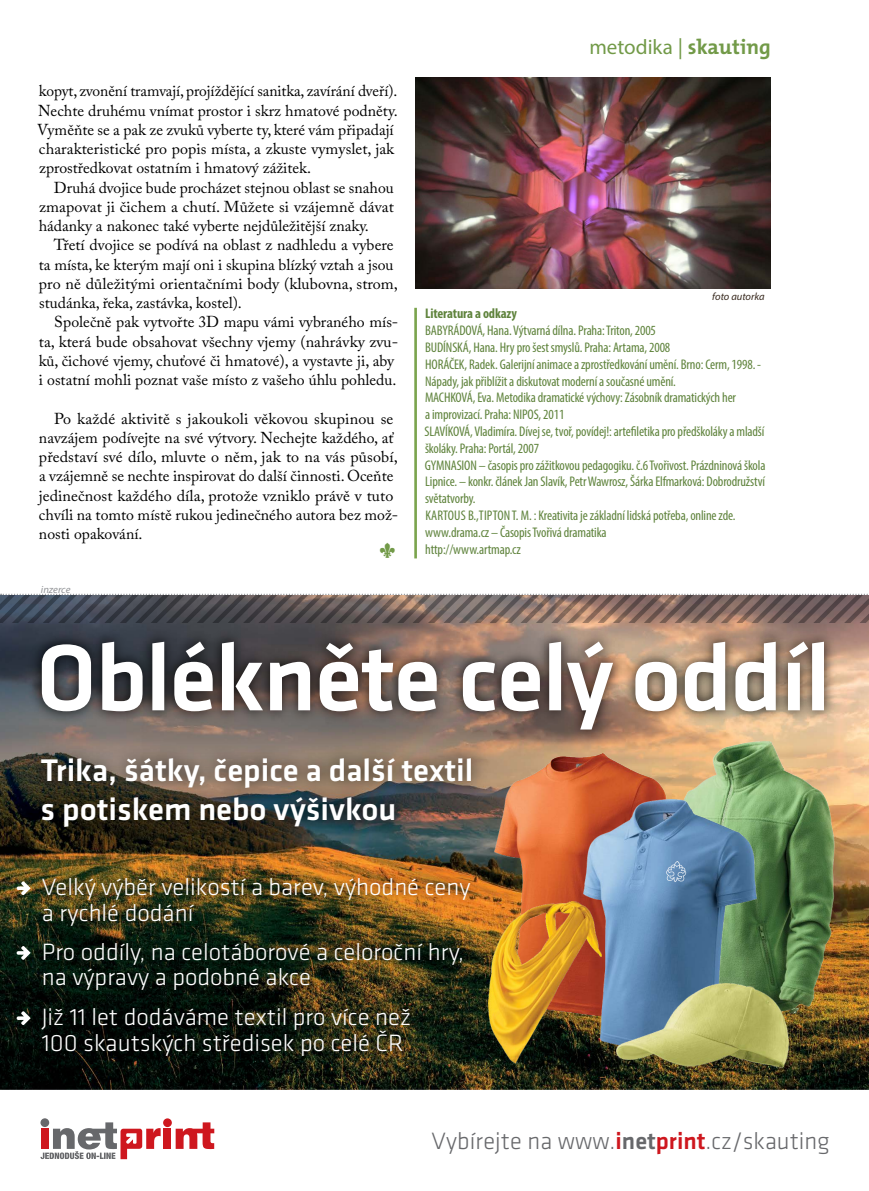
<style>
.page{position:relative;width:869px;height:1191px;background:#fff}
.page>*{position:absolute;margin:0;border:0;box-sizing:border-box;transform-origin:0 0}
.t1{font:500 97.48px "Klavika";letter-spacing:-.015em;color:#fff}
.t2{font:500 32.38px/39.2px "Klavika";color:#fff}
.t3{font:300 24.5px/25.4px "Klavika";color:#fff}
.t4{font:300 24.5px "Klavika";color:#67686b}
.t5{font:21px "Myriad Pro";color:#729a48}
.t6{font:15.75px/19.2px "Adobe Caslon Pro";color:#000}
.t7{font:condensed 14px/16.8px "Myriad Pro";letter-spacing:-.01em;color:#5f833c}
.t8{font:700 condensed 14px "Myriad Pro";letter-spacing:-.01em;color:#5f833c}
.t9{font:italic 10.5px "Myriad Pro";color:#38291e}
.t10{font:italic 10.5px "Myriad Pro";letter-spacing:-.005em;color:#939598}
.s1{font-family:"The Mix CE B5 Plain"}
.s2{font-family:"The Mix CE B7";font-weight:700}
.s3{font-weight:500;color:#ce171e}
.s4{font-weight:500}
</style>
<div class="page">
<img style="left:415px;top:77px;width:355px;height:212px">
<img style="left:0;top:622px;width:868px;height:467px">
<img style="left:674px;top:757px;width:160px;height:256px">
<img style="left:494px;top:757px;width:180px;height:144px">
<img style="left:583px;top:799px;width:173px;height:258px">
<svg style="left:16px;top:881px;width:10px;height:14px"></svg>
<svg style="left:16px;top:945px;width:10px;height:15px"></svg>
<svg style="left:16px;top:1011px;width:10px;height:14px"></svg>
<img style="left:26px;top:942px;width:459px;height:64px">
<img style="left:26px;top:859px;width:465px;height:83px">
<img style="left:17px;top:730px;width:487px;height:123px">
<div style="left:163px;top:1118px;width:9px;height:9px;background:#ce171e;border-radius:50%"></div>
<div style="left:163px;top:1128px;width:8px;height:20px;background:#ce171e"></div>
<svg style="left:175px;top:1122px;width:39px;height:27px"></svg>
<svg style="left:40px;top:1118px;width:9px;height:9px"></svg>
<svg style="left:40px;top:1122px;width:120px;height:37px"></svg>
<img style="left:18px;top:622px;width:829px;height:135px">
<svg style="left:665px;top:861px;width:20px;height:21px"></svg>
<img style="left:26px;top:989px;width:405px;height:101px">
<img style="left:616px;top:983px;width:171px;height:84px">
<img style="left:488px;top:901px;width:113px;height:162px">
<svg style="left:0;top:593px;width:869px;height:29px;background:#716665"></svg>
<hr style="left:414px;top:308px;width:2px;height:250px;background:#7ba44d">
<p class="t6" style="left:37px;top:81px;width:362px">kopyt, zvonění tramvají, projíždějící sanitka, zavírání dveří).<br>Nechte druhému vnímat prostor i skrz hmatové podněty.<br>Vyměňte se a pak ze zvuků vyberte ty, které vám připadají charakteristické pro popis místa, a zkuste vymyslet, jak zprostředkovat ostatním i hmatový zážitek.</p>
<p class="t6" style="left:39px;top:177px;width:356px;text-align:justify;text-indent:15px">Druhá dvojice bude procházet stejnou oblast se snahou zmapovat ji čichem a chutí. Můžete si vzájemně dávat hádanky a nakonec také vyberte nejdůležitější znaky.</p>
<p class="t6" style="left:39px;top:235px;width:360px;text-indent:15px">Třetí dvojice se podívá na oblast z nadhledu a vybere ta místa, ke kterým mají oni i skupina blízký vztah a jsou pro ně důležitými orientačními body (klubovna, strom, studánka, řeka, zastávka, kostel).</p>
<p class="t6" style="left:39px;top:312px;width:361px;text-indent:16px">Společně pak vytvořte 3D mapu vámi vybraného mís&shy;ta, která bude obsahovat všechny vjemy (nahrávky zvu&shy;ků, čichové vjemy, chuťové či hmatové), a vystavte ji, aby i ostatní mohli poznat vaše místo z vašeho úhlu pohledu.</p>
<p class="t6" style="left:39px;top:408px;width:361px;text-indent:15px">Po každé aktivitě s jakoukoli věkovou skupinou se navzájem podívejte na své výtvory. Nechejte každého, ať představí své dílo, mluvte o něm, jak to na vás působí, a vzájemně se nechte inspirovat do další činnosti. Oceňte jedinečnost každého díla, protože vzniklo právě v tuto chvíli na tomto místě rukou jedinečného autora bez mož&shy;nosti opakování.</p>
<p class="t10" style="left:41px;top:582px;width:31px">inzerce</p>
<h3 class="t5" style="left:589px;top:34px;width:183px">metodika <span class="s1">|</span> <span class="s2">skauting</span></h3>
<p class="t9" style="left:712px;top:290px;width:54px">foto autorka</p>
<p class="t8" style="left:425px;top:305px;width:93px">Literatura a odkazy</p>
<p class="t7" style="left:424px;top:322px;width:342px">BABYRÁDOVÁ, Hana. Výtvarná dílna. Praha: Triton, 2005<br>BUDÍNSKÁ, Hana. Hry pro šest smyslů. Praha: Artama, 2008<br>HORÁČEK, Radek. Galerijní animace a zprostředkování umění. Brno: Cerm, 1998. - Nápady, jak přiblížit a diskutovat moderní a současné umění.<br>MACHKOVÁ, Eva. Metodika dramatické výchovy: Zásobník dramatických her<br>a improvizací. Praha: NIPOS, 2011<br>SLAVÍKOVÁ, Vladimíra. Dívej se, tvoř, povídej!: artefiletika pro předškoláky a mladší školáky. Praha: Portál, 2007<br>GYMNASION – časopis pro zážitkovou pedagogiku. č.6 Tvořivost. Prázdninová škola Lipnice. – konkr. článek Jan Slavík, Petr Wawrosz, Šárka Elfmarková: Dobrodružství světatvorby.<br>KARTOUS B.,TIPTON T. M. : Kreativita je základní lidská potřeba, online zde. www.drama.cz – Časopis Tvořivá dramatika<br>http://www.artmap.cz</p>
<h1 class="t1" style="left:36px;top:612px;width:796px">Oblékněte celý oddíl</h1>
<h2 class="t2" style="left:40px;top:749px;width:434px">Trika, šátky, čepice a další textil s potiskem nebo výšivkou</h2>
<h3 class="t3" style="left:42px;top:874px;width:430px">Velký výběr velikostí a barev, výhodné ceny a rychlé dodání</h3>
<h3 class="t3" style="left:42px;top:938px;width:424px">Pro oddíly, na celotáborové a celoroční hry, na výpravy a podobné akce</h3>
<h3 class="t3" style="left:42px;top:1004px;width:370px">Již 11 let dodáváme textil pro více než<br>100 skautských středisek po celé ČR</h3>
<h3 class="t4" style="left:431px;top:1126px;width:399px">Vybírejte na www.<span class="s3">i</span><span class="s4">net</span><span class="s3">print</span>.cz/skauting</h3>
</div>
